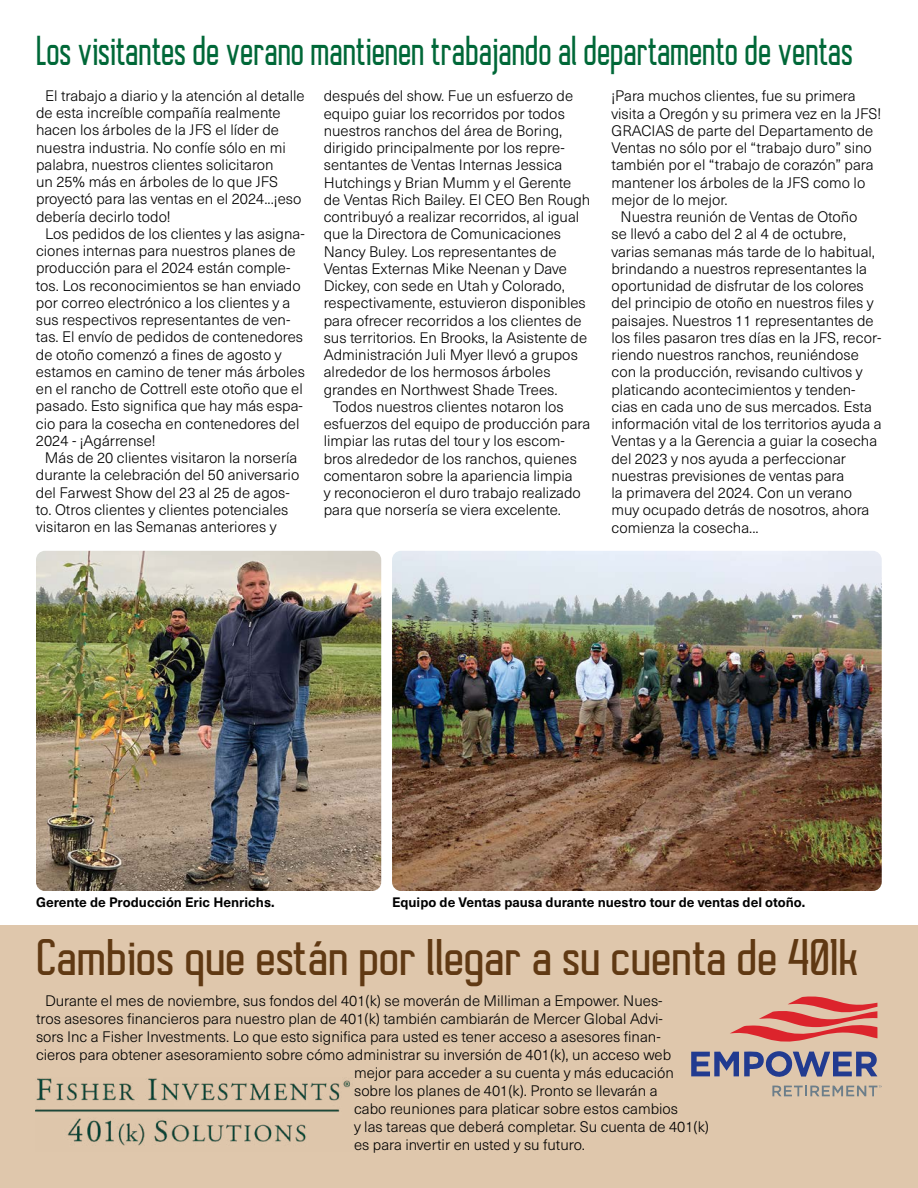
<style>
.page{position:relative;width:918px;height:1188px;background:#fff}
.page>*{position:absolute;margin:0;border:0;box-sizing:border-box;transform-origin:0 0}
.t1{font:700 48px "Autobus";color:#603913}
.t2{font:700 39px "Autobus";color:#006838;scale:.8 1}
.t3{font:300 15px "Neue Haas Unica W1 G";color:#000}
.t4{font:700 13.5px "Neue Haas Unica W1 G";color:#000}
</style>
<div class="page">
<div style="left:0;top:926px;width:918px;height:262px;background:#dfc7ac"></div>
<img style="left:392px;top:551px;width:490px;height:340px">
<img style="left:36px;top:551px;width:345px;height:340px">
<img style="left:36px;top:1078px;width:315px;height:68px">
<svg style="left:730px;top:996px;width:147px;height:46px"></svg>
<svg style="left:691px;top:1051px;width:191px;height:46px"></svg>
<h2 class="t2" style="left:36px;top:27px;width:1023px">Los visitantes de verano mantienen trabajando al departamento de ventas</h2>
<p class="t3" style="left:324px;top:85px;width:251px">después del show. Fue un esfuerzo de</p>
<p class="t3" style="left:324px;top:102px;width:243px">equipo guiar los recorridos por todos</p>
<p class="t3" style="left:324px;top:120px;width:240px">nuestros ranchos del área de Boring,</p>
<p class="t3" style="left:324px;top:137px;width:242px">dirigido principalmente por los repre-</p>
<p class="t3" style="left:324px;top:154px;width:240px">sentantes de Ventas Internas Jessica</p>
<p class="t3" style="left:324px;top:171px;width:249px">Hutchings y Brian Mumm y el Gerente</p>
<p class="t3" style="left:324px;top:189px;width:268px">de Ventas Rich Bailey. El CEO Ben Rough</p>
<p class="t3" style="left:324px;top:206px;width:257px">contribuyó a realizar recorridos, al igual</p>
<p class="t3" style="left:324px;top:223px;width:239px">que la Directora de Comunicaciones</p>
<p class="t3" style="left:324px;top:240px;width:234px">Nancy Buley. Los representantes de</p>
<p class="t3" style="left:324px;top:258px;width:245px">Ventas Externas Mike Neenan y Dave</p>
<p class="t3" style="left:324px;top:275px;width:243px">Dickey, con sede en Utah y Colorado,</p>
<p class="t3" style="left:324px;top:292px;width:264px">respectivamente, estuvieron disponibles</p>
<p class="t3" style="left:324px;top:309px;width:259px">para ofrecer recorridos a los clientes de</p>
<p class="t3" style="left:324px;top:327px;width:265px">sus territorios. En Brooks, la Asistente de</p>
<p class="t3" style="left:324px;top:344px;width:256px">Administración Juli Myer llevó a grupos</p>
<p class="t3" style="left:324px;top:361px;width:228px">alrededor de los hermosos árboles</p>
<p class="t3" style="left:324px;top:378px;width:235px">grandes en Northwest Shade Trees.</p>
<p class="t3" style="left:333px;top:396px;width:232px">Todos nuestros clientes notaron los</p>
<p class="t3" style="left:324px;top:413px;width:268px">esfuerzos del equipo de producción para</p>
<p class="t3" style="left:324px;top:430px;width:243px">limpiar las rutas del tour y los escom-</p>
<p class="t3" style="left:324px;top:447px;width:255px">bros alrededor de los ranchos, quienes</p>
<p class="t3" style="left:324px;top:465px;width:250px">comentaron sobre la apariencia limpia</p>
<p class="t3" style="left:324px;top:482px;width:259px">y reconocieron el duro trabajo realizado</p>
<p class="t3" style="left:324px;top:499px;width:239px">para que norsería se viera excelente.</p>
<p class="t3" style="left:45px;top:85px;width:261px">El trabajo a diario y la atención al detalle</p>
<p class="t3" style="left:36px;top:102px;width:246px">de esta increíble compañía realmente</p>
<p class="t3" style="left:36px;top:119px;width:244px">hacen los árboles de la JFS el líder de</p>
<p class="t3" style="left:36px;top:136px;width:251px">nuestra industria. No confíe sólo en mi</p>
<p class="t3" style="left:36px;top:154px;width:239px">palabra, nuestros clientes solicitaron</p>
<p class="t3" style="left:36px;top:171px;width:244px">un 25% más en árboles de lo que JFS</p>
<p class="t3" style="left:36px;top:188px;width:267px">proyectó para las ventas en el 2024...¡eso</p>
<p class="t3" style="left:36px;top:205px;width:136px">debería decirlo todo!</p>
<p class="t3" style="left:45px;top:223px;width:261px">Los pedidos de los clientes y las asigna-</p>
<p class="t3" style="left:36px;top:240px;width:261px">ciones internas para nuestros planes de</p>
<p class="t3" style="left:36px;top:257px;width:256px">producción para el 2024 están comple-</p>
<p class="t3" style="left:36px;top:274px;width:266px">tos. Los reconocimientos se han enviado</p>
<p class="t3" style="left:36px;top:292px;width:256px">por correo electrónico a los clientes y a</p>
<p class="t3" style="left:36px;top:309px;width:256px">sus respectivos representantes de ven-</p>
<p class="t3" style="left:36px;top:326px;width:269px">tas. El envío de pedidos de contenedores</p>
<p class="t3" style="left:36px;top:343px;width:247px">de otoño comenzó a fines de agosto y</p>
<p class="t3" style="left:36px;top:361px;width:270px">estamos en camino de tener más árboles</p>
<p class="t3" style="left:36px;top:378px;width:268px">en el rancho de Cottrell este otoño que el</p>
<p class="t3" style="left:36px;top:395px;width:268px">pasado. Esto significa que hay más espa-</p>
<p class="t3" style="left:36px;top:412px;width:265px">cio para la cosecha en contenedores del</p>
<p class="t3" style="left:36px;top:430px;width:121px">2024 - ¡Agárrense!</p>
<p class="t3" style="left:45px;top:447px;width:254px">Más de 20 clientes visitaron la norsería</p>
<p class="t3" style="left:36px;top:464px;width:265px">durante la celebración del 50 aniversario</p>
<p class="t3" style="left:36px;top:481px;width:255px">del Farwest Show del 23 al 25 de agos-</p>
<p class="t3" style="left:36px;top:499px;width:254px">to. Otros clientes y clientes potenciales</p>
<p class="t3" style="left:36px;top:516px;width:242px">visitaron en las Semanas anteriores y</p>
<p class="t3" style="left:611px;top:85px;width:246px">¡Para muchos clientes, fue su primera</p>
<p class="t3" style="left:611px;top:102px;width:271px">visita a Oregón y su primera vez en la JFS!</p>
<p class="t3" style="left:611px;top:120px;width:263px">GRACIAS de parte del Departamento de</p>
<p class="t3" style="left:611px;top:137px;width:262px">Ventas no sólo por el “trabajo duro” sino</p>
<p class="t3" style="left:611px;top:154px;width:264px">también por el “trabajo de corazón” para</p>
<p class="t3" style="left:611px;top:171px;width:255px">mantener los árboles de la JFS como lo</p>
<p class="t3" style="left:611px;top:189px;width:118px">mejor de lo mejor.</p>
<p class="t3" style="left:620px;top:206px;width:238px">Nuestra reunión de Ventas de Otoño</p>
<p class="t3" style="left:611px;top:223px;width:236px">se llevó a cabo del 2 al 4 de octubre,</p>
<p class="t3" style="left:611px;top:240px;width:265px">varias semanas más tarde de lo habitual,</p>
<p class="t3" style="left:611px;top:258px;width:257px">brindando a nuestros representantes la</p>
<p class="t3" style="left:611px;top:275px;width:254px">oportunidad de disfrutar de los colores</p>
<p class="t3" style="left:611px;top:292px;width:264px">del principio de otoño en nuestros files y</p>
<p class="t3" style="left:611px;top:309px;width:264px">paisajes. Nuestros 11 representantes de</p>
<p class="t3" style="left:611px;top:327px;width:272px">los files pasaron tres días en la JFS, recor-</p>
<p class="t3" style="left:611px;top:344px;width:249px">riendo nuestros ranchos, reuniéndose</p>
<p class="t3" style="left:611px;top:361px;width:253px">con la producción, revisando cultivos y</p>
<p class="t3" style="left:611px;top:378px;width:246px">platicando acontecimientos y tenden-</p>
<p class="t3" style="left:611px;top:396px;width:262px">cias en cada uno de sus mercados. Esta</p>
<p class="t3" style="left:611px;top:413px;width:272px">información vital de los territorios ayuda a</p>
<p class="t3" style="left:611px;top:430px;width:267px">Ventas y a la Gerencia a guiar la cosecha</p>
<p class="t3" style="left:611px;top:447px;width:236px">del 2023 y nos ayuda a perfeccionar</p>
<p class="t3" style="left:611px;top:465px;width:234px">nuestras previsiones de ventas para</p>
<p class="t3" style="left:611px;top:482px;width:242px">la primavera del 2024. Con un verano</p>
<p class="t3" style="left:611px;top:499px;width:259px">muy ocupado detrás de nosotros, ahora</p>
<p class="t3" style="left:611px;top:516px;width:149px">comienza la cosecha...</p>
<p class="t4" style="left:36px;top:892px;width:240px">Gerente de Producción Eric Henrichs.</p>
<p class="t4" style="left:392px;top:892px;width:415px">Equipo de Ventas pausa durante nuestro tour de ventas del otoño.</p>
<h1 class="t1" style="left:36px;top:929px;width:824px">Cambios que están por llegar a su cuenta de 401k</h1>
<p class="t3" style="left:45px;top:990px;width:619px">Durante el mes de noviembre, sus fondos del 401(k) se moverán de Milliman a Empower. Nues-</p>
<p class="t3" style="left:36px;top:1008px;width:628px">tros asesores financieros para nuestro plan de 401(k) también cambiarán de Mercer Global Advi-</p>
<p class="t3" style="left:36px;top:1026px;width:626px">sors Inc a Fisher Investments. Lo que esto significa para usted es tener acceso a asesores finan-</p>
<p class="t3" style="left:36px;top:1044px;width:637px">cieros para obtener asesoramiento sobre cómo administrar su inversión de 401(k), un acceso web</p>
<p class="t3" style="left:354px;top:1062px;width:321px">mejor para acceder a su cuenta y más educación</p>
<p class="t3" style="left:354px;top:1080px;width:305px">sobre los planes de 401(k). Pronto se llevarán a</p>
<p class="t3" style="left:354px;top:1098px;width:326px">cabo reuniones para platicar sobre estos cambios</p>
<p class="t3" style="left:354px;top:1116px;width:357px">y las tareas que deberá completar. Su cuenta de 401(k)</p>
<p class="t3" style="left:354px;top:1134px;width:233px">es para invertir en usted y su futuro.</p>
</div>
